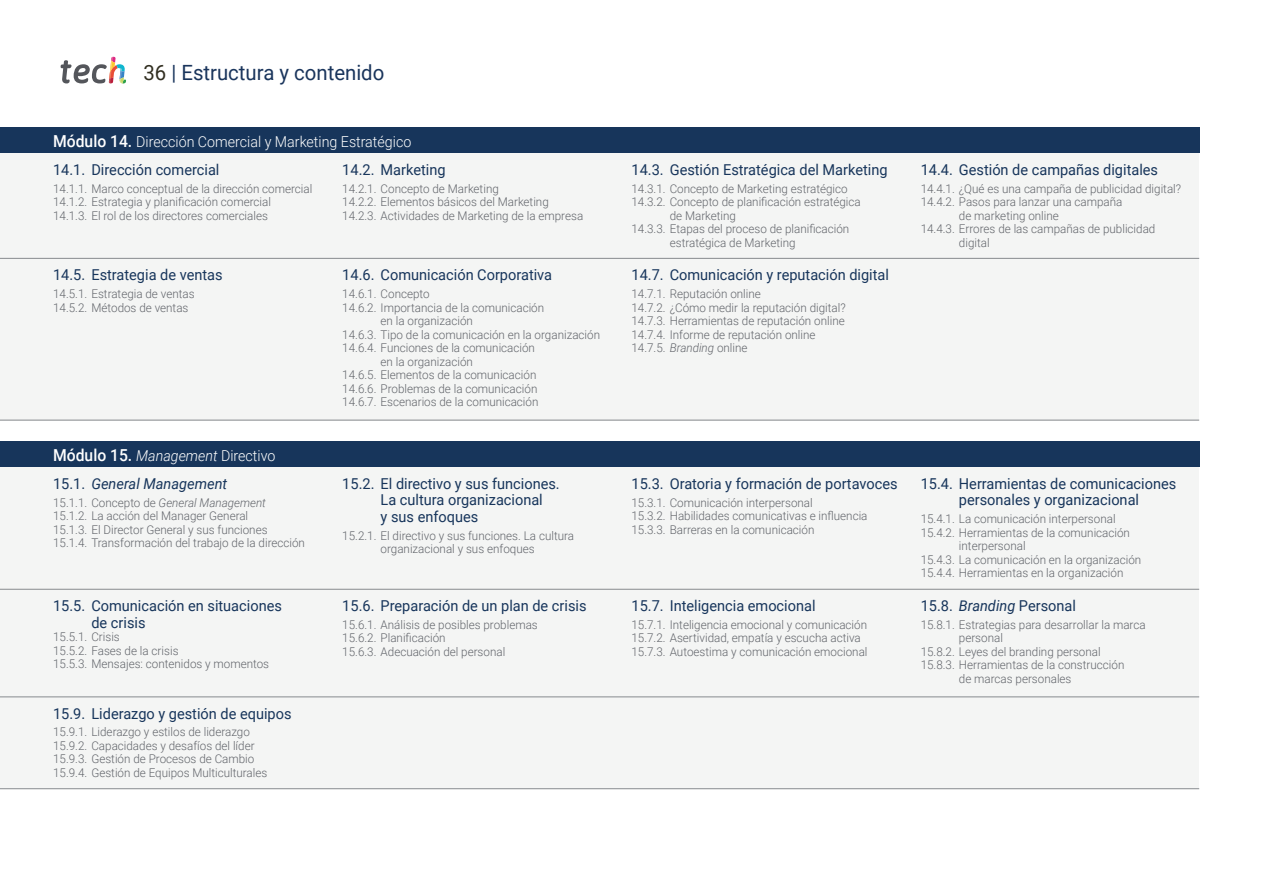
<style>
.page{position:relative;width:1263px;height:893px;background:#fff}
.page>*{position:absolute;margin:0;border:0;box-sizing:border-box;transform-origin:0 0}
.t1{font:21px "Roboto";color:#1a355c}
.t2{font:15px/16.5px "Roboto";color:#17355b}
.t3{font:300 15px "Roboto";color:#fff;scale:.95 1}
.t4{font:italic 300 15px "Roboto";color:#fff;scale:.95 1}
.t5{font:italic 15px "Roboto";color:#17355b}
.t6{font:300 12px/13.5px "Roboto";color:#61646a}
.s1{color:#312e20}
.s2{font-weight:500;font-size:16.5px}
.s3{font-weight:500;font-style:normal;font-size:16.5px}
.s4{font-style:normal}
.s5{font-style:italic}
</style>
<div class="page">
<div style="left:0;top:153px;width:1199px;height:267px;background:#f4f5f4"></div>
<div style="left:0;top:467px;width:1199px;height:322px;background:#f4f5f4"></div>
<div style="left:0;top:128px;width:1199px;height:25px;background:#17355b"></div>
<div style="left:0;top:442px;width:1199px;height:25px;background:#17355b"></div>
<hr style="left:0;top:258px;width:1199px;height:1px;background:#878a8e">
<hr style="left:0;top:589px;width:1199px;height:1px;background:#878a8e">
<hr style="left:0;top:697px;width:1199px;height:1px;background:#878a8e">
<hr style="left:0;top:420px;width:1199px;height:1px;background:#878a8e">
<hr style="left:0;top:788px;width:1199px;height:1px;background:#878a8e">
<hr style="left:1262px;top:0;width:1px;height:893px;background:#d6d7d6">
<svg style="left:61px;top:57px;width:65px;height:27px"></svg>
<h1 class="t1" style="left:144px;top:57px;width:242px"><span class="s1">36</span> | Estructura y contenido</h1>
<p class="t3" style="left:53px;top:131px;width:378px"><span class="s2">Módulo 14.</span> Dirección Comercial y Marketing Estratégico</p>
<p class="t2" style="left:53px;top:161px;width:168px">14.1. Dirección comercial</p>
<p class="t6" style="left:53px;top:181px;width:261px">14.1.1. Marco conceptual de la dirección comercial<br>14.1.2. Estrategia y planificación comercial<br>14.1.3. El rol de los directores comerciales</p>
<p class="t2" style="left:53px;top:266px;width:171px">14.5. Estrategia de ventas</p>
<p class="t6" style="left:53px;top:287px;width:143px">14.5.1. Estrategia de ventas<br>14.5.2. Métodos de ventas</p>
<p class="t4" style="left:53px;top:445px;width:235px"><span class="s3">Módulo 15.</span> Management <span class="s4">Directivo</span></p>
<p class="t5" style="left:53px;top:473px;width:176px"><span class="s4">15.1.</span> General Management</p>
<p class="t6" style="left:53px;top:495px;width:253px">15.1.1. Concepto de <span class="s5">General Management<br></span>15.1.2. La acción del Manager General<br>15.1.3. El Director General y sus funciones<br>15.1.4. Transformación del trabajo de la dirección</p>
<p class="t2" style="left:91px;top:597px;width:192px;text-indent:-38px">15.5. Comunicación en situaciones de crisis</p>
<p class="t6" style="left:53px;top:630px;width:218px">15.5.1. Crisis<br>15.5.2. Fases de la crisis<br>15.5.3. Mensajes: contenidos y momentos</p>
<p class="t2" style="left:53px;top:704px;width:240px">15.9. Liderazgo y gestión de equipos</p>
<p class="t6" style="left:53px;top:725px;width:216px">15.9.1. Liderazgo y estilos de liderazgo 15.9.2. Capacidades y desafíos del líder 15.9.3. Gestión de Procesos de Cambio 15.9.4. Gestión de Equipos Multiculturales</p>
<p class="t2" style="left:342px;top:161px;width:105px">14.2. Marketing</p>
<p class="t6" style="left:342px;top:181px;width:242px">14.2.1. Concepto de Marketing<br>14.2.2. Elementos básicos del Marketing<br>14.2.3. Actividades de Marketing de la empresa</p>
<p class="t2" style="left:342px;top:266px;width:211px">14.6. Comunicación Corporativa</p>
<p class="t6" style="left:342px;top:287px;width:89px">14.6.1. Concepto</p>
<p class="t6" style="left:342px;top:300px;width:203px">14.6.2. Importancia de la comunicación</p>
<p class="t6" style="left:381px;top:314px;width:94px">en la organización</p>
<p class="t6" style="left:342px;top:327px;width:259px">14.6.3. Tipo de la comunicación en la organización</p>
<p class="t6" style="left:342px;top:341px;width:194px">14.6.4. Funciones de la comunicación</p>
<p class="t6" style="left:381px;top:354px;width:94px">en la organización</p>
<p class="t6" style="left:342px;top:368px;width:196px">14.6.5. Elementos de la comunicación</p>
<p class="t6" style="left:342px;top:381px;width:197px">14.6.6. Problemas de la comunicación</p>
<p class="t6" style="left:342px;top:395px;width:198px">14.6.7. Escenarios de la comunicación</p>
<p class="t2" style="left:381px;top:475px;width:181px;text-indent:-38px">15.2. El directivo y sus funciones.<br>La cultura organizacional<br>y sus enfoques</p>
<p class="t6" style="left:342px;top:528px;width:233px;text-align:center">15.2.1. El directivo y sus funciones. La cultura organizacional y sus enfoques</p>
<p class="t2" style="left:342px;top:597px;width:246px">15.6. Preparación de un plan de crisis</p>
<p class="t6" style="left:342px;top:617px;width:197px">15.6.1. Análisis de posibles problemas<br>15.6.2. Planificación<br>15.6.3. Adecuación del personal</p>
<p class="t2" style="left:631px;top:161px;width:258px">14.3. Gestión Estratégica del Marketing</p>
<p class="t6" style="left:631px;top:181px;width:218px">14.3.1. Concepto de Marketing estratégico</p>
<p class="t6" style="left:631px;top:195px;width:231px">14.3.2. Concepto de planificación estratégica</p>
<p class="t6" style="left:670px;top:208px;width:68px">de Marketing</p>
<p class="t6" style="left:631px;top:222px;width:219px">14.3.3. Etapas del proceso de planificación</p>
<p class="t6" style="left:670px;top:235px;width:127px">estratégica de Marketing</p>
<p class="t2" style="left:631px;top:266px;width:259px">14.7. Comunicación y reputación digital</p>
<p class="t6" style="left:631px;top:287px;width:216px">14.7.1. Reputación online<br>14.7.2. ¿Cómo medir la reputación digital?<br>14.7.3. Herramientas de reputación online 14.7.4. Informe de reputación online 14.7.5. <span class="s5">Branding</span> online</p>
<p class="t2" style="left:921px;top:161px;width:239px">14.4. Gestión de campañas digitales</p>
<p class="t6" style="left:921px;top:181px;width:262px">14.4.1. ¿Qué es una campaña de publicidad digital?</p>
<p class="t6" style="left:921px;top:195px;width:203px">14.4.2. Pasos para lanzar una campaña</p>
<p class="t6" style="left:959px;top:208px;width:101px">de marketing online</p>
<p class="t6" style="left:921px;top:222px;width:236px">14.4.3. Errores de las campañas de publicidad</p>
<p class="t6" style="left:959px;top:235px;width:32px">digital</p>
<p class="t2" style="left:631px;top:475px;width:268px">15.3. Oratoria y formación de portavoces</p>
<p class="t6" style="left:631px;top:495px;width:238px">15.3.1. Comunicación interpersonal<br>15.3.2. Habilidades comunicativas e influencia<br>15.3.3. Barreras en la comunicación</p>
<p class="t2" style="left:631px;top:597px;width:186px">15.7. Inteligencia emocional</p>
<p class="t6" style="left:631px;top:617px;width:237px">15.7.1. Inteligencia emocional y comunicación<br>15.7.2. Asertividad, empatía y escucha activa<br>15.7.3. Autoestima y comunicación emocional</p>
<p class="t2" style="left:921px;top:475px;width:257px;text-align:center">15.4. Herramientas de comunicaciones personales y organizacional</p>
<p class="t6" style="left:921px;top:512px;width:196px">15.4.1. La comunicación interpersonal</p>
<p class="t6" style="left:921px;top:525px;width:211px">15.4.2. Herramientas de la comunicación</p>
<p class="t6" style="left:959px;top:539px;width:68px">interpersonal</p>
<p class="t6" style="left:921px;top:552px;width:222px">15.4.3. La comunicación en la organización</p>
<p class="t6" style="left:921px;top:566px;width:204px">15.4.4. Herramientas en la organización</p>
<p class="t2" style="left:921px;top:597px;width:157px">15.8. <span class="s5">Branding</span> Personal</p>
<p class="t6" style="left:921px;top:617px;width:226px">15.8.1. Estrategias para desarrollar la marca</p>
<p class="t6" style="left:959px;top:631px;width:46px">personal</p>
<p class="t6" style="left:921px;top:644px;width:182px">15.8.2. Leyes del branding personal</p>
<p class="t6" style="left:921px;top:658px;width:205px">15.8.3. Herramientas de la construcción</p>
<p class="t6" style="left:959px;top:671px;width:114px">de marcas personales</p>
</div>
